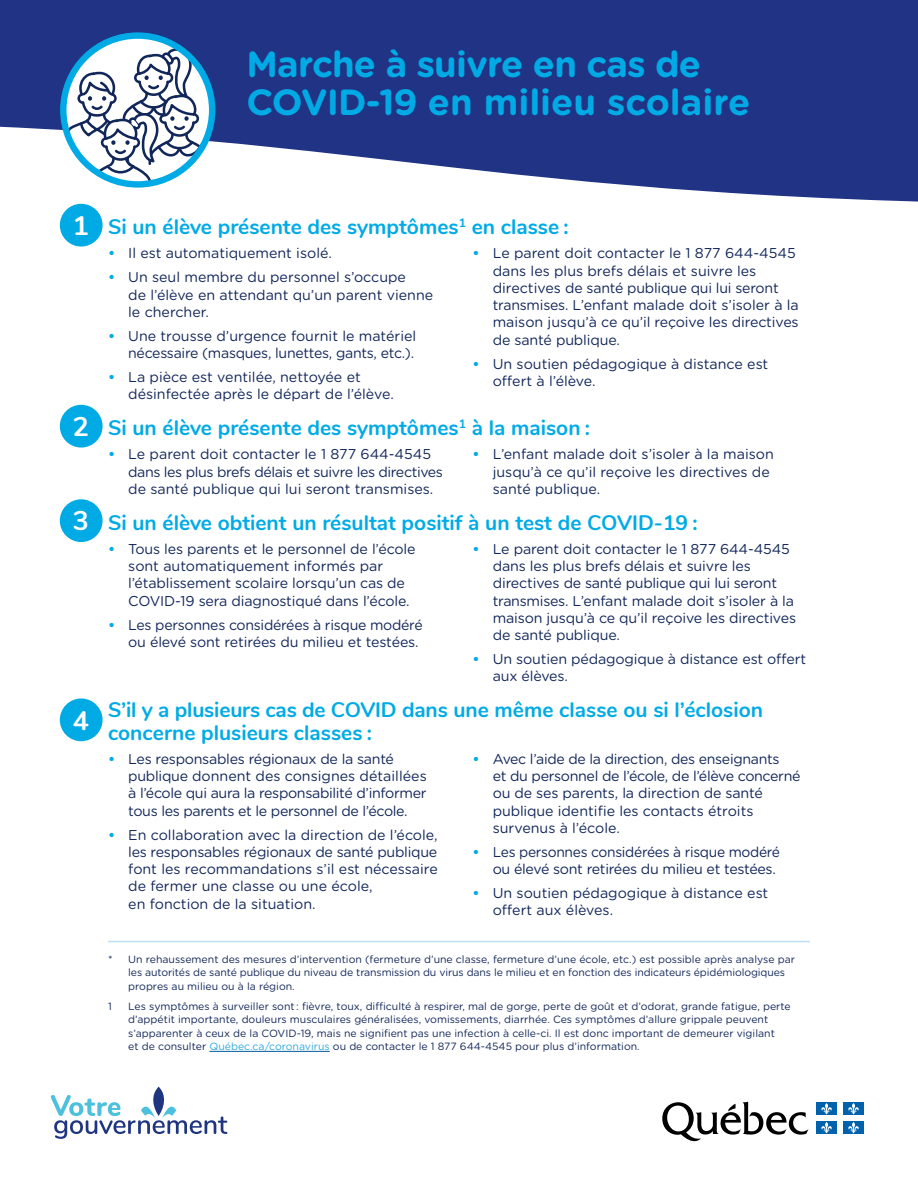
<style>
.page{position:relative;width:918px;height:1188px;background:#fff}
.page>*{position:absolute;margin:0;border:0;box-sizing:border-box;transform-origin:0 0}
.t1{font:700 36.45px/38px "Gotham Rounded";letter-spacing:-.02em;color:#00abe5}
.t2{font:700 27px "Nunito";color:#fff}
.t3{font:700 21px/22.5px "Nunito";color:#00abe5}
.t4{font:14.25px/17.2px "Gotham Rounded";letter-spacing:-.01em;color:#122759}
.t5{font:10.5px/13.5px "Gotham Rounded";color:#122759}
.s1{font-weight:700;color:#00abe5}
.s2{color:#30a8de}
</style>
<div class="page">
<svg style="left:0;top:0;width:918px;height:205px;fill:#203384"></svg>
<svg style="left:60px;top:32px;width:155px;height:156px"></svg>
<hr style="left:108px;top:941px;width:702px;height:1px;background:#bde0f8">
<hr style="left:209px;top:1051px;width:121px;height:1px;background:#005b9d">
<div style="left:60px;top:204px;width:43px;height:43px;background:#00abe5;border-radius:50%"></div>
<div style="left:60px;top:405px;width:43px;height:43px;background:#00abe5;border-radius:50%"></div>
<div style="left:60px;top:499px;width:43px;height:43px;background:#00abe5;border-radius:50%"></div>
<div style="left:60px;top:698px;width:43px;height:43px;background:#00abe5;border-radius:50%"></div>
<img style="left:52px;top:1087px;width:175px;height:52px">
<img style="left:662px;top:1101px;width:202px;height:41px">
<h1 class="t1" style="left:246px;top:43px;width:505px">Marche à suivre en cas de<br>COVID-19 en milieu scolaire</h1>
<h2 class="t2" style="left:73px;top:206px;width:18px">1</h2>
<h2 class="t2" style="left:73px;top:407px;width:18px">2</h2>
<h2 class="t2" style="left:73px;top:501px;width:18px">3</h2>
<h2 class="t2" style="left:73px;top:700px;width:18px">4</h2>
<h3 class="t3" style="left:108px;top:215px;width:462px">Si un élève présente des symptômes<sup>1</sup> en classe :</h3>
<p class="t4" style="left:108px;top:244px;width:225px"><span class="s1">•</span> Il est automatiquement isolé.</p>
<p class="t4" style="left:128px;top:268px;width:306px;text-indent:-20px"><span class="s1">•</span> Un seul membre du personnel s’occupe<br>de l’élève en attendant qu’un parent vienne le chercher.</p>
<p class="t4" style="left:108px;top:327px;width:310px;text-align:right"><span class="s1">•</span> Une trousse d’urgence fournit le matériel nécessaire (masques, lunettes, gants, etc.).</p>
<p class="t4" style="left:128px;top:368px;width:267px;text-indent:-20px"><span class="s1">•</span> La pièce est ventilée, nettoyée et désinfectée après le départ de l’élève.</p>
<p class="t4" style="left:493px;top:244px;width:308px;text-indent:-20px"><span class="s1">•</span> Le parent doit contacter le 1 877 644-4545 dans les plus brefs délais et suivre les directives de santé publique qui lui seront transmises. L’enfant malade doit s’isoler à la maison jusqu’à ce qu’il reçoive les directives de santé publique.</p>
<p class="t4" style="left:493px;top:354px;width:277px;text-indent:-20px"><span class="s1">•</span> Un soutien pédagogique à distance est offert à l’élève.</p>
<h3 class="t3" style="left:108px;top:416px;width:484px">Si un élève présente des symptômes<sup>1</sup> à la maison :</h3>
<p class="t4" style="left:128px;top:445px;width:316px;text-indent:-20px"><span class="s1">•</span> Le parent doit contacter le 1 877 644-4545 dans les plus brefs délais et suivre les directives de santé publique qui lui seront transmises.</p>
<p class="t4" style="left:493px;top:445px;width:283px;text-indent:-20px"><span class="s1">•</span> L’enfant malade doit s’isoler à la maison jusqu’à ce qu’il reçoive les directives de santé publique.</p>
<h3 class="t3" style="left:108px;top:510px;width:591px">Si un élève obtient un résultat positif à un test de COVID-19 :</h3>
<p class="t4" style="left:128px;top:540px;width:289px;text-indent:-20px"><span class="s1">•</span> Tous les parents et le personnel de l’école sont automatiquement informés par l’établissement scolaire lorsqu’un cas de COVID-19 sera diagnostiqué dans l’école.</p>
<p class="t4" style="left:108px;top:615px;width:316px;text-align:right"><span class="s1">•</span> Les personnes considérées à risque modéré ou élevé sont retirées du milieu et testées.</p>
<p class="t4" style="left:493px;top:540px;width:305px;text-indent:-20px"><span class="s1">•</span> Le parent doit contacter le 1 877 644-4545 dans les plus brefs délais et suivre les directives de santé publique qui lui seront transmises. L’enfant malade doit s’isoler à la maison jusqu’à ce qu’il reçoive les directives de santé publique.</p>
<p class="t4" style="left:493px;top:650px;width:315px;text-indent:-20px"><span class="s1">•</span> Un soutien pédagogique à distance est offert aux élèves.</p>
<h3 class="t3" style="left:108px;top:698px;width:657px">S’il y a plusieurs cas de COVID dans une même classe ou si l’éclosion concerne plusieurs classes :</h3>
<p class="t4" style="left:128px;top:750px;width:300px;text-indent:-20px"><span class="s1">•</span> Les responsables régionaux de la santé publique donnent des consignes détaillées à l’école qui aura la responsabilité d’informer tous les parents et le personnel de l’école.</p>
<p class="t4" style="left:128px;top:825px;width:311px;text-indent:-20px"><span class="s1">•</span> En collaboration avec la direction de l’école, les responsables régionaux de santé publique font les recommandations s’il est nécessaire de fermer une classe ou une école,<br>en fonction de la situation.</p>
<p class="t4" style="left:493px;top:750px;width:309px;text-indent:-20px"><span class="s1">•</span> Avec l’aide de la direction, des enseignants<br>et du personnel de l’école, de l’élève concerné ou de ses parents, la direction de santé publique identifie les contacts étroits survenus à l’école.</p>
<p class="t4" style="left:472px;top:843px;width:309px;text-align:right"><span class="s1">•</span> Les personnes considérées à risque modéré ou élevé sont retirées du milieu et testées.</p>
<p class="t4" style="left:493px;top:884px;width:277px;text-indent:-20px"><span class="s1">•</span> Un soutien pédagogique à distance est offert aux élèves.</p>
<p class="t5" style="left:128px;top:952px;width:668px;text-indent:-20px">* Un rehaussement des mesures d’intervention (fermeture d’une classe, fermeture d’une école, etc.) est possible après analyse par les autorités de santé publique du niveau de transmission du virus dans le milieu et en fonction des indicateurs épidémiologiques propres au milieu ou à la région.</p>
<p class="t5" style="left:108px;top:999px;width:5px">1</p>
<p class="t5" style="left:128px;top:999px;width:664px">Les symptômes à surveiller sont : fièvre, toux, difficulté à respirer, mal de gorge, perte de goût et d’odorat, grande fatigue, perte d’appétit importante, douleurs musculaires généralisées, vomissements, diarrhée. Ces symptômes d’allure grippale peuvent s’apparenter à ceux de la COVID-19, mais ne signifient pas une infection à celle-ci. Il est donc important de demeurer vigilant<br>et de consulter <span class="s2">Québec.ca/coronavirus</span> ou de contacter le 1 877 644-4545 pour plus d’information.</p>
</div>
